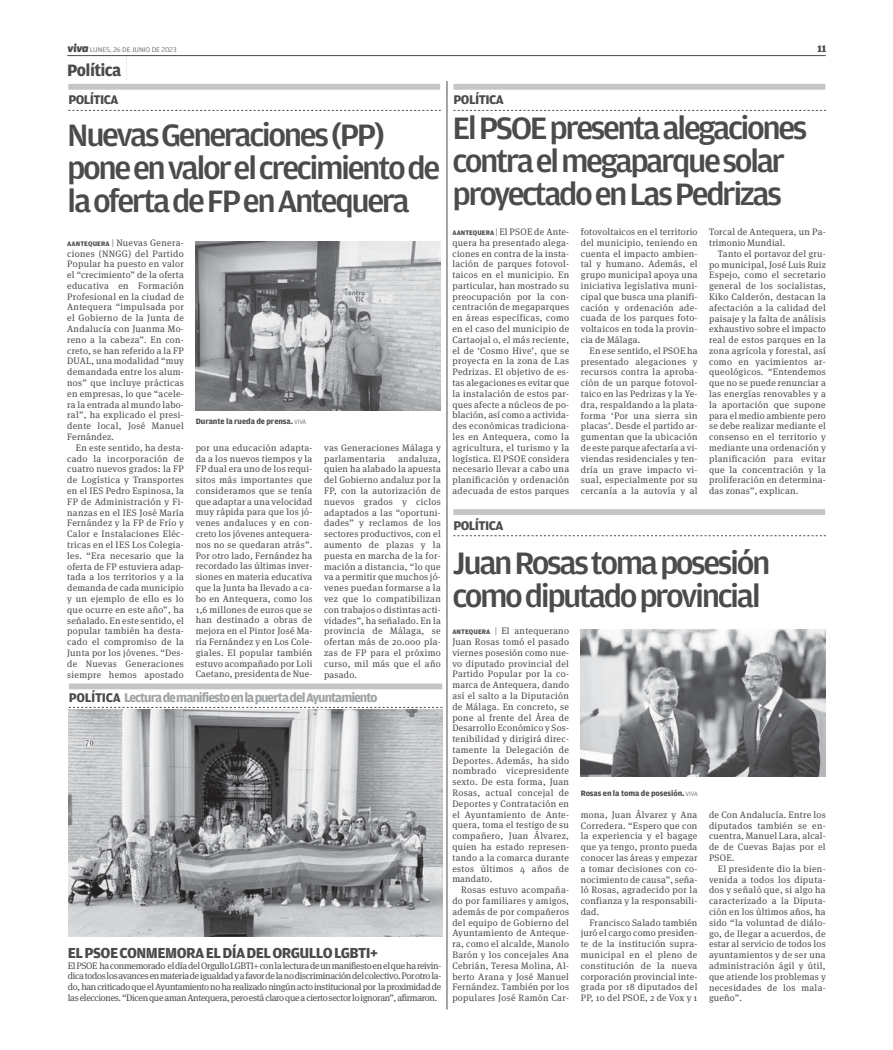
<style>
.page{position:relative;width:893px;height:1050px;background:#fff}
.page>*{position:absolute;margin:0;border:0;box-sizing:border-box;transform-origin:0 0}
.t1{font:500 32.85px/32.8px "Amplitude";letter-spacing:-.07em;color:#4b4b4d;scale:1.05 1}
.t2{font:700 17.55px "Amplitude";letter-spacing:-.035em;color:#4b4b4d}
.t3{font:700 15.45px "Amplitude";letter-spacing:-.035em;color:#4b4b4d}
.t4{font:700 13.35px "Amplitude";letter-spacing:-.075em;color:#a1a4a6}
.t5{font:700 13.35px "Amplitude";letter-spacing:-.045em;color:#4b4b4d}
.t6{font:900 10.35px "Amplitude";color:#4b4b4d}
.t7{font:9.3px/10.8px "Meta Serif OT";letter-spacing:.035em;color:#4b4b4d;text-align:justify}
.t8{font:700 8.25px "Amplitude";letter-spacing:-.005em;color:#4b4b4d}
.t9{font:300 7.2px "Amplitude";letter-spacing:-.01em;color:#4b4b4d;scale:1.1 1}
.s1{font-family:"Apex New";font-weight:800;font-style:italic;font-size:11.25px}
.s2{font-family:"Apex New";font-weight:100;font-size:23.7px}
.s3{font-family:"Amplitude";font-weight:700;font-size:7.05px}
.s4{font-family:"Amplitude";font-weight:300}
.s5{font-weight:300;font-size:6.75px}
.s6{color:#4b4b4d}
</style>
<div class="page">
<hr style="left:67px;top:55px;width:758px;height:1px;background:#4b4b4d">
<div style="left:68px;top:84px;width:372px;height:6px;background:#c3c5c7"></div>
<svg style="left:68px;top:110px;width:373px;height:1px"></svg>
<img style="left:69px;top:710px;width:373px;height:226px">
<div style="left:69px;top:684px;width:373px;height:5px;background:#c3c5c7"></div>
<svg style="left:69px;top:707px;width:373px;height:1px"></svg>
<img style="left:196px;top:241px;width:245px;height:170px">
<div style="left:453px;top:84px;width:372px;height:6px;background:#c3c5c7"></div>
<svg style="left:453px;top:110px;width:373px;height:1px"></svg>
<hr style="left:446px;top:81px;width:1px;height:929px;background:#4b4b4d">
<img style="left:580px;top:629px;width:245px;height:148px">
<div style="left:453px;top:509px;width:372px;height:6px;background:#c3c5c7"></div>
<svg style="left:453px;top:535px;width:372px;height:1px"></svg>
<p class="t9" style="left:68px;top:47px;width:101px"><span class="s1">viva</span> LUNES, 26 DE JUNIO DE 2023</p>
<p class="t6" style="left:817px;top:43px;width:10px">11</p>
<h2 class="t2" style="left:67px;top:64px;width:62px">Política <span class="s2">|</span></h2>
<h3 class="t5" style="left:68px;top:92px;width:52px">POLÍTICA</h3>
<h1 class="t1" style="left:67px;top:121px;width:357px">Nuevas Generaciones (PP) pone en valor el crecimiento de la oferta de FP en Antequera</h1>
<p class="t7" style="left:67px;top:238px;width:118px"><span class="s3">AANTEQUERA</span> <span class="s4">|</span> Nuevas Genera&shy;ciones (NNGG) del Partido Popular ha puesto en valor el “crecimiento” de la oferta educativa en Formación Profesional en la ciudad de Antequera “impulsada por el Gobierno de la Junta de Andalucía con Juanma Mo&shy;reno a la cabeza”. En con&shy;creto, se han referido a la FP DUAL, una modalidad “muy demandada entre los alum&shy;nos” que incluye prácticas en empresas, lo que “acele&shy;ra la entrada al mundo labo&shy;ral”, ha explicado el presi&shy;dente local, José Manuel Fernández.</p>
<p class="t7" style="left:67px;top:443px;width:118px;text-indent:9px">En este sentido, ha desta&shy;cado la incorporación de cuatro nuevos grados: la FP de Logística y Transportes en el IES Pedro Espinosa, la FP de Administración y Fi&shy;nanzas en el IES José María Fernández y la FP de Frío y Calor e Instalaciones Eléc&shy;tricas en el IES Los Colegia&shy;les. “Era necesario que la oferta de FP estuviera adap&shy;tada a los territorios y a la demanda de cada municipio y un ejemplo de ello es lo que ocurre en este año”, ha señalado. En este sentido, el popular también ha desta&shy;cado el compromiso de la Junta por los jóvenes. “Des&shy;de Nuevas Generaciones siempre hemos apostado</p>
<p class="t8" style="left:196px;top:418px;width:112px">Durante la rueda de prensa. <span class="s5">VIVA</span></p>
<p class="t7" style="left:196px;top:443px;width:118px">por una educación adapta&shy;da a los nuevos tiempos y la FP dual era uno de los requi&shy;sitos más importantes que consideramos que se tenía que adaptar a una velocidad muy rápida para que los jó&shy;venes andaluces y en con&shy;creto los jóvenes antequera&shy;nos no se quedaran atrás”.<br>Por otro lado, Fernández ha recordado las últimas inver&shy;siones en materia educativa que la Junta ha llevado a ca&shy;bo en Antequera, como los 1,6 millones de euros que se han destinado a obras de mejora en el Pintor José Ma&shy;ría Fernández y en Los Cole&shy;giales. El popular también estuvo acompañado por Loli Caetano, presidenta de Nue-</p>
<p class="t7" style="left:324px;top:443px;width:118px">vas Generaciones Málaga y parlamentaria</p>
<p class="t7" style="left:324px;top:453px;width:118px;text-indent:74px">andaluza, quien ha alabado la apuesta del Gobierno andaluz por la FP, con la autorización de nuevos grados y ciclos adaptados a las “oportuni&shy;dades” y reclamos de los sectores productivos, con el aumento de plazas y la puesta en marcha de la for&shy;mación a distancia, “lo que va a permitir que muchos jó&shy;venes puedan formarse a la vez que lo compatibilizan con trabajos o distintas acti&shy;vidades”, ha señalado. En la provincia de Málaga, se ofertan más de 20.000 pla&shy;zas de FP para el próximo curso, mil más que el año pasado.</p>
<h3 class="t4" style="left:69px;top:689px;width:310px"><span class="s6">POLÍTICA</span> Lectura demanifiesto en la puerta del Ayuntamiento</h3>
<h3 class="t3" style="left:68px;top:947px;width:312px">EL PSOE CONMEMORA EL DÍA DEL ORGULLO LGBTI+</h3>
<p class="t7" style="left:68px;top:960px;width:375px">El PSOE ha conmemorado el día del Orgullo LGBTI+ con la lectura de un manifiesto en el que ha reivin&shy;dica todos los avances en materia de igualdad y a favor de la no discriminación del colectivo. Por otro la&shy;do, han criticado que el Ayuntamiento no ha realizado ningún acto institucional por la proximidad de las elecciones. “Dicen que aman Antequera, pero está claro que a cierto sector lo ignoran”, afirmaron.</p>
<h3 class="t5" style="left:453px;top:92px;width:52px">POLÍTICA</h3>
<h1 class="t1" style="left:452px;top:114px;width:339px">El PSOE presenta alegaciones contra el megaparque solar proyectado en Las Pedrizas</h1>
<p class="t7" style="left:452px;top:227px;width:118px"><span class="s3">AANTEQUERA</span> <span class="s4">|</span> El PSOE de Ante&shy;quera ha presentado alega&shy;ciones en contra de la insta&shy;lación de parques fotovol&shy;taicos en el municipio. En particular, han mostrado su preocupación por la con&shy;centración de megaparques en áreas específicas, como en el caso del municipio de Cartaojal o, el más reciente, el de ‘Cosmo Hive’, que se proyecta en la zona de Las Pedrizas. El objetivo de es&shy;tas alegaciones es evitar que la instalación de estos par&shy;ques afecte a núcleos de po&shy;blación, así como a activida&shy;des económicas tradiciona&shy;les en Antequera, como la agricultura, el turismo y la logística. El PSOE considera necesario llevar a cabo una planificación y ordenación adecuada de estos parques</p>
<p class="t7" style="left:581px;top:227px;width:118px">fotovoltaicos en el territorio del municipio, teniendo en cuenta el impacto ambien&shy;tal y humano. Además, el grupo municipal apoya una iniciativa legislativa muni&shy;cipal que busca una planifi&shy;cación y ordenación ade&shy;cuada de los parques foto&shy;voltaicos en toda la provin&shy;cia de Málaga.</p>
<p class="t7" style="left:581px;top:346px;width:118px;text-indent:9px">En ese sentido, el PSOE ha presentado alegaciones y recursos contra la aproba&shy;ción de un parque fotovol&shy;taico en las Pedrizas y la Ye&shy;dra, respaldando a la plata&shy;forma ‘Por una sierra sin placas’. Desde el partido ar&shy;gumentan que la ubicación de este parque afectaría a vi&shy;viendas residenciales y ten&shy;dría un grave impacto vi&shy;sual, especialmente por su cercanía a la autovía y al</p>
<h3 class="t5" style="left:453px;top:517px;width:52px">POLÍTICA</h3>
<p class="t7" style="left:709px;top:227px;width:118px">Torcal de Antequera, un Pa&shy;trimonio Mundial.</p>
<p class="t7" style="left:709px;top:249px;width:118px;text-indent:9px">Tanto el portavoz del gru&shy;po municipal, José Luis Ruiz Espejo, como el secretario general de los socialistas, Kiko Calderón, destacan la afectación a la calidad del paisaje y la falta de análisis exhaustivo sobre el impacto real de estos parques en la zona agrícola y forestal, así como en yacimientos ar&shy;queológicos. “Entendemos que no se puede renunciar a las energías renovables y a la aportación que supone para el medio ambiente pero se debe realizar mediante el consenso en el territorio y mediante una ordenación y planificación para evitar que la concentración y la proliferación en determina&shy;das zonas”, explican.</p>
<h1 class="t1" style="left:452px;top:549px;width:304px">Juan Rosas toma posesión como diputado provincial</h1>
<p class="t7" style="left:452px;top:626px;width:118px"><span class="s3">ANTEQUERA</span> <span class="s4">|</span> El antequerano Juan Rosas tomó el pasado viernes posesión como nue&shy;vo diputado provincial del Partido Popular por la co&shy;marca de Antequera, dando así el salto a la Diputación de Málaga. En concreto, se pone al frente del Área de Desarrollo Económico y Sos&shy;tenibilidad y dirigirá direc&shy;tamente la Delegación de Deportes. Además, ha sido nombrado vicepresidente sexto. De esta forma, Juan Rosas, actual concejal de Deportes y Contratación en el Ayuntamiento de Ante&shy;quera, toma el testigo de su compañero, Juan Álvarez, quien ha estado represen&shy;tando a la comarca durante estos últimos 4 años de mandato.</p>
<p class="t7" style="left:452px;top:885px;width:118px;text-indent:9px">Rosas estuvo acompaña&shy;do por familiares y amigos, además de por compañeros del equipo de Gobierno del Ayuntamiento de Anteque&shy;ra, como el alcalde, Manolo Barón y los concejales Ana Cebrián, Teresa Molina, Al&shy;berto Arana y José Manuel Fernández. También por los populares José Ramón Car-</p>
<p class="t8" style="left:580px;top:790px;width:119px">Rosas en la toma de posesión. <span class="s5">VIVA</span></p>
<p class="t7" style="left:580px;top:810px;width:118px">mona, Juan Álvarez y Ana Corredera. “Espero que con la experiencia y el bagage que ya tengo, pronto pueda conocer las áreas y empezar a tomar decisiones con co&shy;nocimiento de causa”, seña&shy;ló Rosas, agradecido por la confianza y la responsabili&shy;dad.</p>
<p class="t7" style="left:580px;top:918px;width:118px;text-indent:9px">Francisco Salado también juró el cargo como presiden&shy;te de la institución supra&shy;municipal en el pleno de constitución de la nueva corporación provincial inte&shy;grada por 18 diputados del PP, 10 del PSOE, 2 de Vox y 1</p>
<p class="t7" style="left:709px;top:810px;width:118px">de Con Andalucía. Entre los diputados también se en&shy;cuentra, Manuel Lara, alcal&shy;de de Cuevas Bajas por el PSOE.</p>
<p class="t7" style="left:709px;top:864px;width:118px;text-indent:9px">El presidente dio la bien&shy;venida a todos los diputa&shy;dos y señaló que, si algo ha caracterizado a la Diputa&shy;ción en los últimos años, ha sido “la voluntad de diálo&shy;go, de llegar a acuerdos, de estar al servicio de todos los ayuntamientos y de ser una administración ágil y útil, que atiende los problemas y necesidades de los mala&shy;gueño”.</p>
</div>
